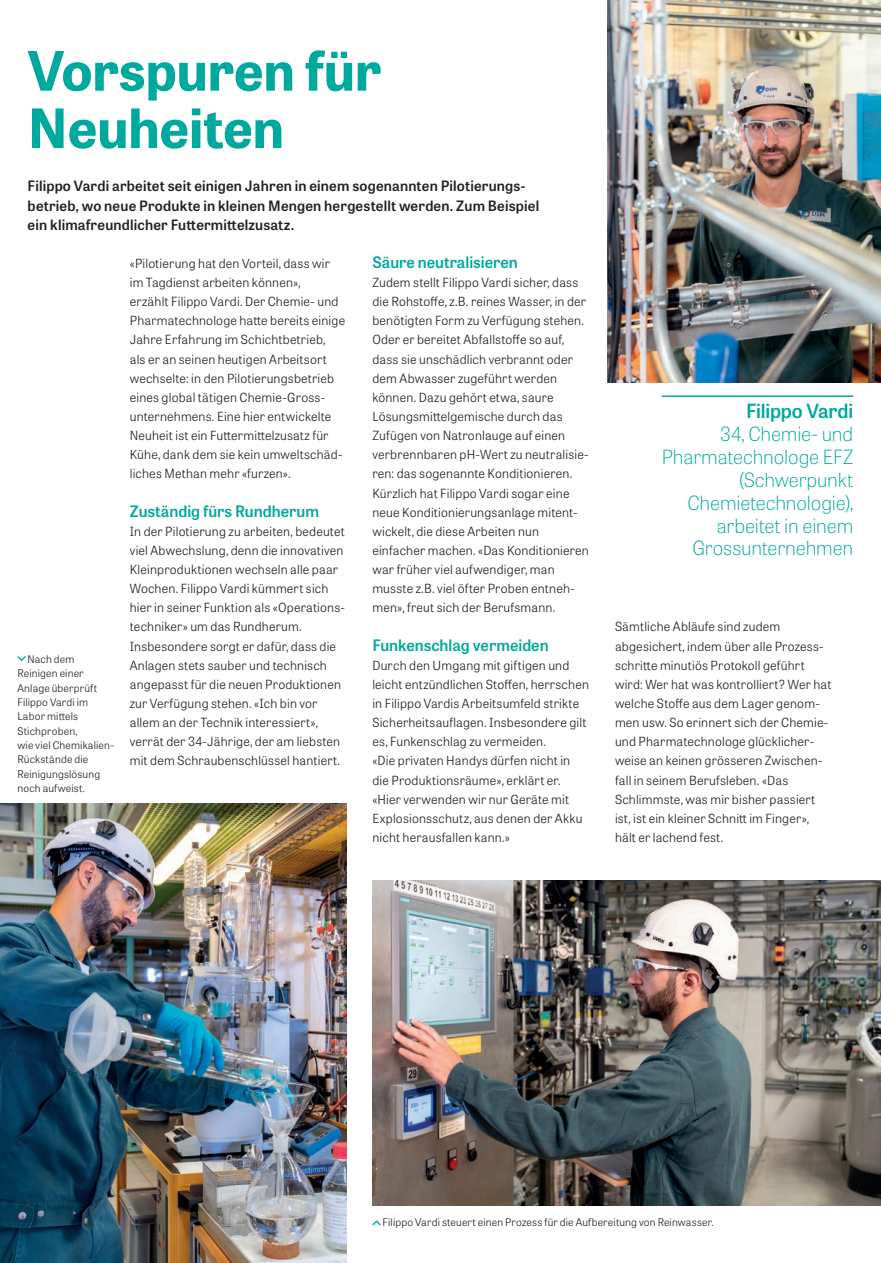
<style>
.page{position:relative;width:881px;height:1263px;background:#fff}
.page>*{position:absolute;margin:0;border:0;box-sizing:border-box;transform-origin:0 0}
.t1{font:700 54px/57.4px "Tablet Gothic";color:#00a99d}
.t2{font:100 19.5px/22.8px "Tablet Gothic";letter-spacing:-.01em;color:#00a99d;text-align:right}
.t3{font:600 19.5px "Tablet Gothic";letter-spacing:-.01em;color:#00a99d}
.t4{font:600 15.75px "Tablet Gothic";color:#00a99d}
.t5{font:600 14.25px/19.2px "Tablet Gothic";letter-spacing:.015em;color:#231f20}
.t6{font:300 12.6px/19.2px "Tablet Gothic";letter-spacing:.015em;color:#231f20}
.t7{font:300 10.5px/14.4px "Tablet Gothic";letter-spacing:.015em;color:#231f20}
</style>
<div class="page">
<hr style="left:661px;top:395px;width:192px;height:2px;background:#00a99d">
<svg style="left:372px;top:1220px;width:8px;height:5px"></svg>
<svg style="left:17px;top:656px;width:9px;height:5px"></svg>
<img style="left:0;top:804px;width:347px;height:459px">
<img style="left:372px;top:880px;width:508px;height:325px">
<img style="left:607px;top:0;width:273px;height:383px">
<h1 class="t1" style="left:28px;top:40px;width:355px">Vorspuren für<br>Neuheiten</h1>
<p class="t5" style="left:28px;top:176px;width:513px">Filippo Vardi arbeitet seit einigen Jahren in einem sogenannten Pilotierungs&shy;betrieb, wo neue Produkte in kleinen Mengen hergestellt werden. Zum Beispiel ein klimafreundlicher Futtermittelzusatz.</p>
<p class="t7" style="left:17px;top:651px;width:98px;text-indent:10px">Nach dem<br>Reinigen einer<br>Anlage überprüft<br>Filippo Vardi im<br>Labor mittels<br>Stichproben,<br>wie viel Chemikalien-<br>Rückstände die<br>Reinigungslösung noch aufweist.</p>
<p class="t6" style="left:130px;top:253px;width:217px">«Pilotierung hat den Vorteil, dass wir im Tagdienst arbeiten können»,<br>erzählt Filippo Vardi. Der Chemie- und Pharmatechnologe hatte bereits einige Jahre Erfahrung im Schichtbetrieb,<br>als er an seinen heutigen Arbeitsort wechselte: in den Pilotierungsbetrieb eines global tätigen Chemie-Gross&shy;unternehmens. Eine hier entwickelte Neuheit ist ein Futtermittelzusatz für Kühe, dank dem sie kein umweltschäd&shy;liches Methan mehr «furzen».</p>
<p class="t4" style="left:130px;top:500px;width:191px">Zuständig fürs Rundherum</p>
<p class="t6" style="left:130px;top:521px;width:217px">In der Pilotierung zu arbeiten, bedeutet viel Abwechslung, denn die innovativen Kleinproduktionen wechseln alle paar Wochen. Filippo Vardi kümmert sich hier in seiner Funktion als «Operations&shy;techniker» um das Rundherum.<br>Insbesondere sorgt er dafür, dass die Anlagen stets sauber und technisch angepasst für die neuen Produktionen zur Verfügung stehen. «Ich bin vor allem an der Technik interessiert», verrät der 34-Jährige, der am liebsten mit dem Schraubenschlüssel hantiert.</p>
<p class="t4" style="left:372px;top:251px;width:147px">Säure neutralisieren</p>
<p class="t6" style="left:372px;top:272px;width:218px">Zudem stellt Filippo Vardi sicher, dass die Rohstoffe, z.B. reines Wasser, in der benötigten Form zu Verfügung stehen.<br>Oder er bereitet Abfallstoffe so auf, dass sie unschädlich verbrannt oder dem Abwasser zugeführt werden können. Dazu gehört etwa, saure Lösungsmittelgemische durch das Zufügen von Natronlauge auf einen verbrennbaren pH-Wert zu neutralisie&shy;ren: das sogenannte Konditionieren.<br>Kürzlich hat Filippo Vardi sogar eine neue Konditionierungsanlage mitent&shy;wickelt, die diese Arbeiten nun einfacher machen. «Das Konditionieren war früher viel aufwendiger, man musste z.B. viel öfter Proben entneh&shy;men», freut sich der Berufsmann.</p>
<p class="t4" style="left:372px;top:634px;width:178px">Funkenschlag vermeiden</p>
<p class="t6" style="left:372px;top:655px;width:218px">Durch den Umgang mit giftigen und leicht entzündlichen Stoffen, herrschen in Filippo Vardis Arbeitsumfeld strikte Sicherheitsauflagen. Insbesondere gilt es, Funkenschlag zu vermeiden.<br>«Die privaten Handys dürfen nicht in die Produktionsräume», erklärt er. «Hier verwenden wir nur Geräte mit Explosionsschutz, aus denen der Akku nicht herausfallen kann.»</p>
<h2 class="t3" style="left:745px;top:397px;width:109px">Filippo Vardi</h2>
<h2 class="t2" style="left:661px;top:422px;width:193px">34, Chemie- und<br>Pharmatechnologe EFZ (Schwerpunkt<br>Chemietechnologie), arbeitet in einem<br>Grossunternehmen</h2>
<p class="t6" style="left:614px;top:617px;width:218px">Sämtliche Abläufe sind zudem abgesichert, indem über alle Prozess&shy;schritte minutiös Protokoll geführt wird: Wer hat was kontrolliert? Wer hat welche Stoffe aus dem Lager genom&shy;men usw. So erinnert sich der Chemie&shy;und Pharmatechnologe glücklicher&shy;weise an keinen grösseren Zwischen&shy;fall in seinem Berufsleben. «Das Schlimmste, was mir bisher passiert ist, ist ein kleiner Schnitt im Finger», hält er lachend fest.</p>
<p class="t7" style="left:382px;top:1215px;width:332px">Filippo Vardi steuert einen Prozess für die Aufbereitung von Reinwasser.</p>
</div>
